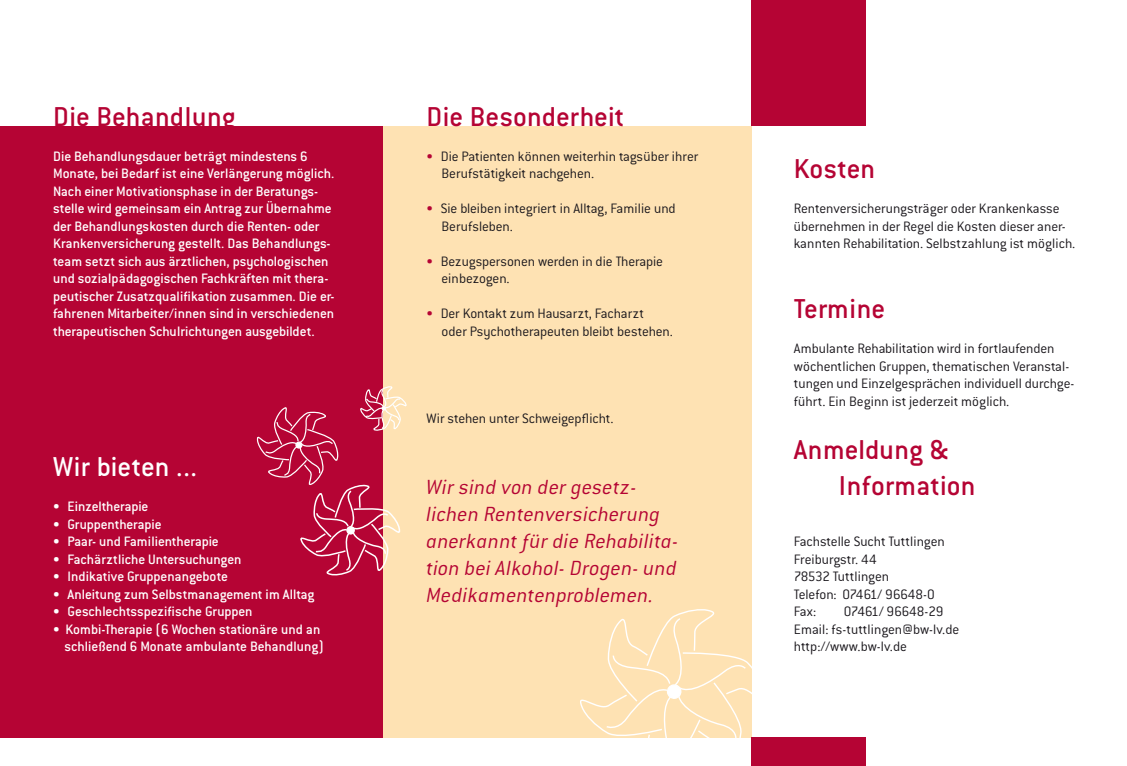
<style>
.page{position:relative;width:1127px;height:766px;background:#fff}
.page>*{position:absolute;margin:0;border:0;box-sizing:border-box;transform-origin:0 0}
.t1{font:500 30px/36px "Conduit ITC";letter-spacing:.005em;color:#b50434}
.t2{font:500 30px "Conduit ITC";color:#fff}
.t3{font:italic 300 22.5px/27px "Conduit ITC";letter-spacing:.01em;color:#b50434}
.t4{font:500 15px/17.5px "Conduit ITC";letter-spacing:-.005em;color:#fff}
.t5{font:300 15px/17.5px "Conduit ITC";letter-spacing:-.005em;color:#1a171c}
.s1{color:#b50434}
</style>
<div class="page">
<div style="left:0;top:126px;width:383px;height:611px;background:#b50434"></div>
<div style="left:383px;top:126px;width:368px;height:611px;background:#fee2b3"></div>
<div style="left:751px;top:737px;width:115px;height:28px;background:#b50434"></div>
<div style="left:751px;top:0;width:115px;height:126px;background:#b50434"></div>
<svg style="left:256px;top:386px;width:151px;height:190px"></svg>
<div style="left:347px;top:526px;width:7px;height:8px;background:#fff;border-radius:3px"></div>
<div style="left:346px;top:525px;width:9px;height:9px;border:2px solid #fff;border-radius:3px"></div>
<svg style="left:577px;top:608px;width:175px;height:130px"></svg>
<div style="left:667px;top:684px;width:14px;height:14px;background:#fff;border-radius:6px"></div>
<div style="left:666px;top:683px;width:16px;height:16px;border:1px solid #fff;border-radius:6px"></div>
<h1 class="t1" style="left:53px;top:98px;width:184px">Die Behandlung</h1>
<p class="t4" style="left:53px;top:147px;width:283px">Die Behandlungsdauer beträgt mindestens 6<br>Monate, bei Bedarf ist eine Verlängerung möglich.<br>Nach einer Motivationsphase in der Beratungs&shy;stelle wird gemeinsam ein Antrag zur Übernahme der Behandlungskosten durch die Renten- oder Krankenversicherung gestellt. Das Behandlungs&shy;team setzt sich aus ärztlichen, psychologischen und sozialpädagogischen Fachkräften mit thera&shy;peutischer Zusatzqualifikation zusammen. Die er&shy;fahrenen Mitarbeiter/innen sind in verschiedenen therapeutischen Schulrichtungen ausgebildet.</p>
<h1 class="t2" style="left:53px;top:449px;width:145px">Wir bieten ...</h1>
<p class="t4" style="left:53px;top:497px;width:97px">• Einzeltherapie</p>
<p class="t4" style="left:53px;top:515px;width:110px">• Gruppentherapie</p>
<p class="t4" style="left:53px;top:532px;width:167px">• Paar- und Familientherapie</p>
<p class="t4" style="left:53px;top:550px;width:190px">• Fachärztliche Untersuchungen</p>
<p class="t4" style="left:53px;top:567px;width:176px">• Indikative Gruppenangebote</p>
<p class="t4" style="left:53px;top:585px;width:263px">• Anleitung zum Selbstmanagement im Alltag</p>
<p class="t4" style="left:53px;top:602px;width:201px">• Geschlechtsspezifische Gruppen</p>
<p class="t4" style="left:53px;top:620px;width:272px;text-align:right">• Kombi-Therapie (6 Wochen stationäre und an schließend 6 Monate ambulante Behandlung)</p>
<h1 class="t1" style="left:426px;top:98px;width:199px">Die Besonderheit</h1>
<p class="t5" style="left:442px;top:147px;width:258px;text-indent:-15px"><span class="s1">•</span> Die Patienten können weiterhin tagsüber ihrer<br>Berufstätigkeit nachgehen.</p>
<p class="t5" style="left:442px;top:200px;width:235px;text-indent:-15px"><span class="s1">•</span> Sie bleiben integriert in Alltag, Familie und<br>Berufsleben.</p>
<p class="t5" style="left:442px;top:252px;width:223px;text-indent:-15px"><span class="s1">•</span> Bezugspersonen werden in die Therapie einbezogen.</p>
<p class="t5" style="left:442px;top:305px;width:233px;text-indent:-15px"><span class="s1">•</span> Der Kontakt zum Hausarzt, Facharzt<br>oder Psychotherapeuten bleibt bestehen.</p>
<p class="t5" style="left:426px;top:410px;width:189px">Wir stehen unter Schweigepflicht.</p>
<h2 class="t3" style="left:426px;top:473px;width:253px">Wir sind von der gesetz&shy;lichen Rentenversicherung anerkannt für die Rehabilita&shy;tion bei Alkohol- Drogen- und<br>Medikamentenproblemen.</h2>
<h1 class="t1" style="left:794px;top:151px;width:83px">Kosten</h1>
<p class="t5" style="left:794px;top:200px;width:283px">Rentenversicherungsträger oder Krankenkasse übernehmen in der Regel die Kosten dieser aner&shy;kannten Rehabilitation. Selbstzahlung ist möglich.</p>
<h1 class="t1" style="left:794px;top:291px;width:93px">Termine</h1>
<p class="t5" style="left:794px;top:340px;width:282px">Ambulante Rehabilitation wird in fortlaufenden wöchentlichen Gruppen, thematischen Veranstal&shy;tungen und Einzelgesprächen individuell durchge&shy;führt. Ein Beginn ist jederzeit möglich.</p>
<h1 class="t1" style="left:839px;top:431px;width:138px;text-indent:-45px">Anmeldung &amp;<br>Information</h1>
<p class="t5" style="left:794px;top:532px;width:152px">Fachstelle Sucht Tuttlingen<br>Freiburgstr. 44<br>78532 Tuttlingen<br>Telefon: 07461/ 96648-0<br>Fax:</p>
<p class="t5" style="left:794px;top:602px;width:167px;text-indent:50px">07461/ 96648-29<br>Email: fs-tuttlingen@bw-lv.de http://www.bw-lv.de</p>
</div>
